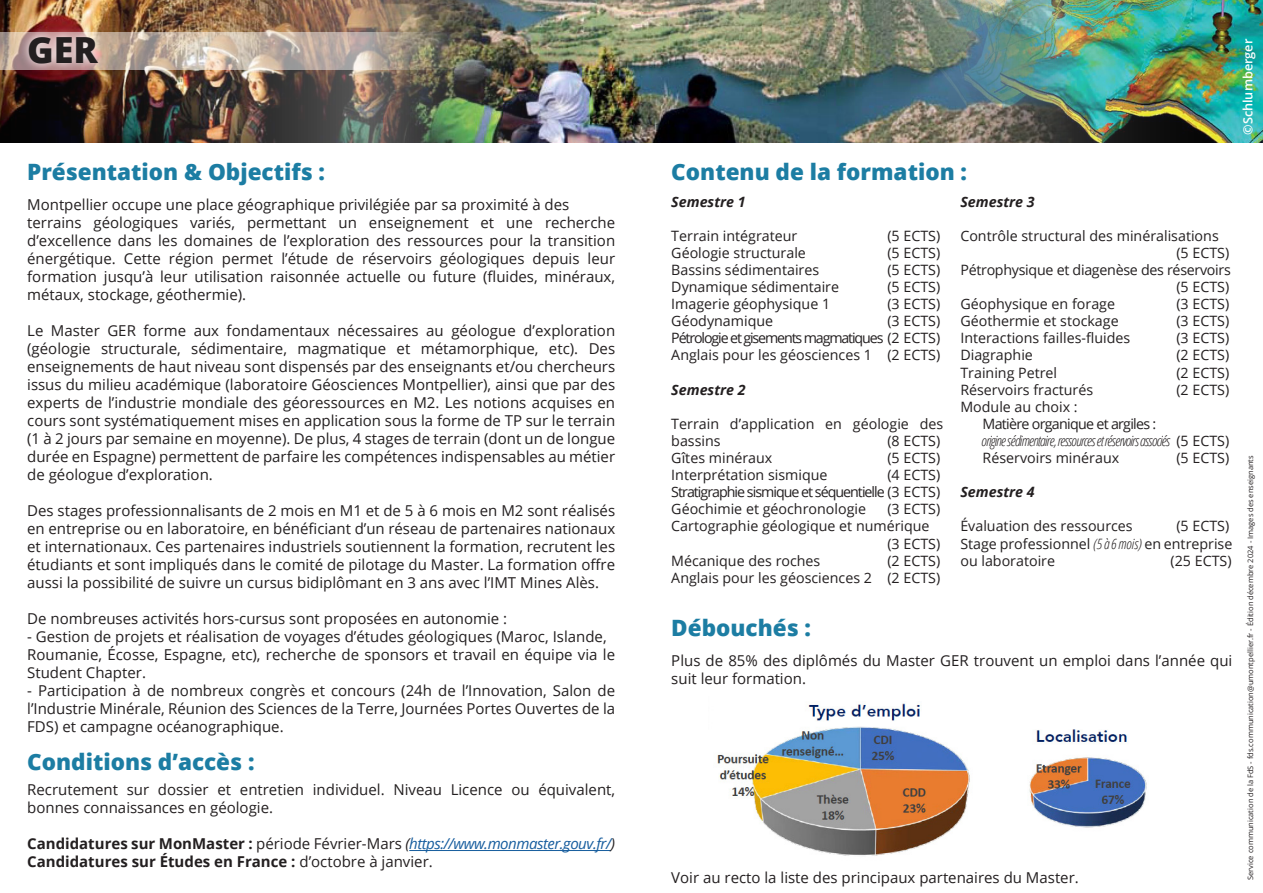
<style>
.page{position:relative;width:1263px;height:893px;background:#fff}
.page>*{position:absolute;margin:0;border:0;box-sizing:border-box;transform-origin:0 0}
.t1{font:800 36px "Open Sans";color:#231f20}
.t2{font:800 22.5px "Open Sans";color:#1c7da3}
.t3{font:15px/18px "Open Sans";color:#231f20;text-align:justify}
.t4{font:italic 15px "Open Sans";letter-spacing:-.03em;color:#175d9e}
.t5{font:700 15px "Open Sans";color:#231f20}
.t6{font:14.25px/17.1px "Open Sans";color:#231f20}
.t7{font:italic 300 condensed 14.25px "Open Sans";letter-spacing:-.05em;color:#231f20}
.t8{font:14.25px/17.1px "Open Sans";letter-spacing:-.02em;color:#231f20;text-align:right}
.t9{font:14.25px "Open Sans";letter-spacing:-.07em;color:#231f20}
.t10{font:14.25px "Open Sans";letter-spacing:-.08em;color:#231f20}
.t11{font:italic 700 14.25px "Open Sans";color:#231f20}
.t12{font:14.25px "Open Sans";letter-spacing:-.05em;color:#231f20}
.t13{font:600 12.75px "Open Sans";color:#fff}
.Style_de_paragraphe_1{font:7.5px "Open Sans";color:#231f20}
.s1{font-weight:400;font-style:normal;font-stretch:normal}
.s2{font-weight:300;font-style:italic;font-stretch:condensed}
.s3{font-weight:700;font-style:normal;color:#231f20}
.s4{font-style:normal;color:#231f20}
.s5{color:#231f20}
.s6{font-weight:400}
</style>
<div class="page">
<img style="left:0;top:0;width:368px;height:142px">
<svg style="left:0;top:32px;width:368px;height:38px;background:#c5b5a8"></svg>
<svg style="left:20px;top:27px;width:87px;height:45px;background:#c8a5a0"></svg>
<img style="left:1076px;top:0;width:187px;height:142px">
<img style="left:739px;top:0;width:337px;height:142px">
<img style="left:368px;top:0;width:371px;height:142px">
<hr style="left:409px;top:850px;width:202px;height:1px;background:#175d9e">
<img style="left:1029px;top:729px;width:118px;height:99px">
<img style="left:717px;top:703px;width:253px;height:153px">
<p class="t1" style="left:27px;top:22px;width:72px">GER</p>
<p class="t13" style="left:1239px;top:135px;width:98px;rotate:-90deg">©Schlumberger</p>
<p class="t2" style="left:27px;top:154px;width:299px">Présentation &amp; Objectifs :</p>
<p class="t3" style="left:27px;top:195px;width:544px">Montpellier occupe une place géographique privilégiée par sa proximité à des</p>
<p class="t3" style="left:27px;top:213px;width:589px">terrains géologiques variés, permettant un enseignement et une recherche d’excellence dans les domaines de l’exploration des ressources pour la transition énergétique. Cette région permet l’étude de réservoirs géologiques depuis leur formation jusqu’à leur utilisation raisonnée actuelle ou future (fluides, minéraux, métaux, stockage, géothermie).</p>
<p class="t3" style="left:27px;top:321px;width:589px">Le Master GER forme aux fondamentaux nécessaires au géologue d’exploration (géologie structurale, sédimentaire, magmatique et métamorphique, etc). Des enseignements de haut niveau sont dispensés par des enseignants et/ou chercheurs issus du milieu académique (laboratoire Géosciences Montpellier), ainsi que par des experts de l’industrie mondiale des géoressources en M2. Les notions acquises en cours sont systématiquement mises en application sous la forme de TP sur le terrain (1 à 2 jours par semaine en moyenne). De plus, 4 stages de terrain (dont un de longue durée en Espagne) permettent de parfaire les compétences indispensables au métier de géologue d’exploration.</p>
<p class="t3" style="left:27px;top:501px;width:589px">Des stages professionnalisants de 2 mois en M1 et de 5 à 6 mois en M2 sont réalisés en entreprise ou en laboratoire, en bénéficiant d’un réseau de partenaires nationaux et internationaux. Ces partenaires industriels soutiennent la formation, recrutent les étudiants et sont impliqués dans le comité de pilotage du Master. La formation offre aussi la possibilité de suivre un cursus bidiplômant en 3 ans avec l’IMT Mines Alès.</p>
<p class="t3" style="left:27px;top:609px;width:481px">De nombreuses activités hors-cursus sont proposées en autonomie :</p>
<p class="t3" style="left:27px;top:627px;width:581px">- Gestion de projets et réalisation de voyages d’études géologiques (Maroc, Islande,</p>
<p class="t3" style="left:27px;top:645px;width:589px">Roumanie, Écosse, Espagne, etc), recherche de sponsors et travail en équipe via le<br>Student Chapter.</p>
<p class="t3" style="left:27px;top:681px;width:589px">- Participation à de nombreux congrès et concours (24h de l’Innovation, Salon de l’Industrie Minérale, Réunion des Sciences de la Terre, Journées Portes Ouvertes de la FDS) et campagne océanographique.</p>
<p class="t2" style="left:671px;top:154px;width:297px">Contenu de la formation :</p>
<p class="t11" style="left:671px;top:191px;width:76px">Semestre 1</p>
<p class="t6" style="left:671px;top:227px;width:127px">Terrain intégrateur</p>
<p class="t6" style="left:887px;top:227px;width:54px">(5 ECTS)</p>
<p class="t6" style="left:671px;top:244px;width:136px">Géologie structurale</p>
<p class="t6" style="left:887px;top:244px;width:54px">(5 ECTS)</p>
<p class="t6" style="left:671px;top:261px;width:149px">Bassins sédimentaires</p>
<p class="t6" style="left:887px;top:261px;width:54px">(5 ECTS)</p>
<p class="t6" style="left:671px;top:278px;width:169px">Dynamique sédimentaire</p>
<p class="t6" style="left:887px;top:278px;width:54px">(5 ECTS)</p>
<p class="t6" style="left:671px;top:295px;width:160px">Imagerie géophysique 1</p>
<p class="t6" style="left:887px;top:295px;width:54px">(3 ECTS)</p>
<p class="t6" style="left:671px;top:312px;width:103px">Géodynamique</p>
<p class="t6" style="left:887px;top:312px;width:54px">(3 ECTS)</p>
<p class="t10" style="left:671px;top:328px;width:270px">Pétrologie et gisements magmatiques (2 ECTS)</p>
<p class="t6" style="left:671px;top:346px;width:270px">Anglais pour les géosciences 1 (2 ECTS)</p>
<p class="t11" style="left:671px;top:379px;width:76px">Semestre 2</p>
<p class="t6" style="left:671px;top:415px;width:274px">Terrain d’application en géologie des bassins</p>
<p class="t11" style="left:960px;top:191px;width:76px">Semestre 3</p>
<p class="t6" style="left:960px;top:227px;width:260px">Contrôle structural des minéralisations</p>
<p class="t6" style="left:1176px;top:244px;width:54px">(5 ECTS)</p>
<p class="t8" style="left:960px;top:261px;width:272px">Pétrophysique et diagenèse des réservoirs (5 ECTS)</p>
<p class="t6" style="left:960px;top:295px;width:156px">Géophysique en forage</p>
<p class="t6" style="left:1176px;top:295px;width:54px">(3 ECTS)</p>
<p class="t6" style="left:960px;top:312px;width:160px">Géothermie et stockage</p>
<p class="t6" style="left:1176px;top:312px;width:54px">(3 ECTS)</p>
<p class="t6" style="left:960px;top:329px;width:172px">Interactions failles-fluides</p>
<p class="t6" style="left:1176px;top:329px;width:54px">(3 ECTS)</p>
<p class="t6" style="left:960px;top:346px;width:74px">Diagraphie</p>
<p class="t6" style="left:1176px;top:346px;width:54px">(2 ECTS)</p>
<p class="t6" style="left:960px;top:363px;width:98px">Training Petrel</p>
<p class="t6" style="left:1176px;top:363px;width:54px">(2 ECTS)</p>
<p class="t6" style="left:960px;top:381px;width:134px">Réservoirs fracturés</p>
<p class="t6" style="left:1176px;top:381px;width:54px">(2 ECTS)</p>
<p class="t6" style="left:960px;top:398px;width:119px">Module au choix :</p>
<p class="t12" style="left:982px;top:414px;width:175px">Matière organique et argiles :</p>
<p class="t7" style="left:981px;top:431px;width:249px">origine sédimentaire, ressources et réservoirs associés <span class="s1">(5 ECTS)</span></p>
<p class="t6" style="left:982px;top:449px;width:138px">Réservoirs minéraux</p>
<p class="t6" style="left:1176px;top:449px;width:54px">(5 ECTS)</p>
<p class="t11" style="left:960px;top:482px;width:76px">Semestre 4</p>
<p class="t6" style="left:960px;top:517px;width:174px">Évaluation des ressources</p>
<p class="t6" style="left:1176px;top:517px;width:54px">(5 ECTS)</p>
<p class="t6" style="left:960px;top:534px;width:274px">Stage professionnel <span class="s2">(5 à 6 mois)</span> en entreprise ou laboratoire</p>
<p class="t6" style="left:887px;top:432px;width:54px">(8 ECTS)</p>
<p class="t6" style="left:671px;top:449px;width:103px">Gîtes minéraux</p>
<p class="t6" style="left:887px;top:449px;width:54px">(5 ECTS)</p>
<p class="t6" style="left:671px;top:466px;width:158px">Interprétation sismique</p>
<p class="t6" style="left:887px;top:466px;width:54px">(4 ECTS)</p>
<p class="t9" style="left:671px;top:482px;width:270px">Stratigraphie sismique et séquentielle (3 ECTS)</p>
<p class="t6" style="left:671px;top:500px;width:196px">Géochimie et géochronologie</p>
<p class="t6" style="left:887px;top:500px;width:54px">(3 ECTS)</p>
<p class="t6" style="left:671px;top:517px;width:260px">Cartographie géologique et numérique</p>
<p class="t6" style="left:887px;top:534px;width:54px">(3 ECTS)</p>
<p class="t6" style="left:671px;top:552px;width:151px">Mécanique des roches</p>
<p class="t6" style="left:887px;top:552px;width:54px">(2 ECTS)</p>
<p class="t6" style="left:671px;top:569px;width:270px">Anglais pour les géosciences 2 (2 ECTS)</p>
<p class="Style_de_paragraphe_1" style="left:1245px;top:880px;width:426px;rotate:-90deg">Service communication de la FdS - fds.communication@umontpellier.fr - Édition décembre 2024 - Images des enseignants</p>
<p class="t6" style="left:1170px;top:552px;width:63px">(25 ECTS)</p>
<p class="t2" style="left:671px;top:611px;width:141px">Débouchés :</p>
<p class="t3" style="left:671px;top:651px;width:563px">Plus de 85% des diplômés du Master GER trouvent un emploi dans l’année qui suit leur formation.</p>
<p class="t2" style="left:27px;top:745px;width:229px">Conditions d’accès :</p>
<p class="t3" style="left:27px;top:780px;width:589px">Recrutement sur dossier et entretien individuel. Niveau Licence ou équivalent, bonnes connaissances en géologie.</p>
<p class="t4" style="left:27px;top:834px;width:589px"><span class="s3">Candidatures sur MonMaster :</span> <span class="s4">période Février-Mars</span> <span class="s5">(</span>https://www.monmaster.gouv.fr/<span class="s5">)</span></p>
<p class="t5" style="left:27px;top:851px;width:407px">Candidatures sur Études en France : <span class="s6">d’octobre à janvier.</span></p>
<p class="t3" style="left:671px;top:868px;width:409px">Voir au recto la liste des principaux partenaires du Master.</p>
</div>
